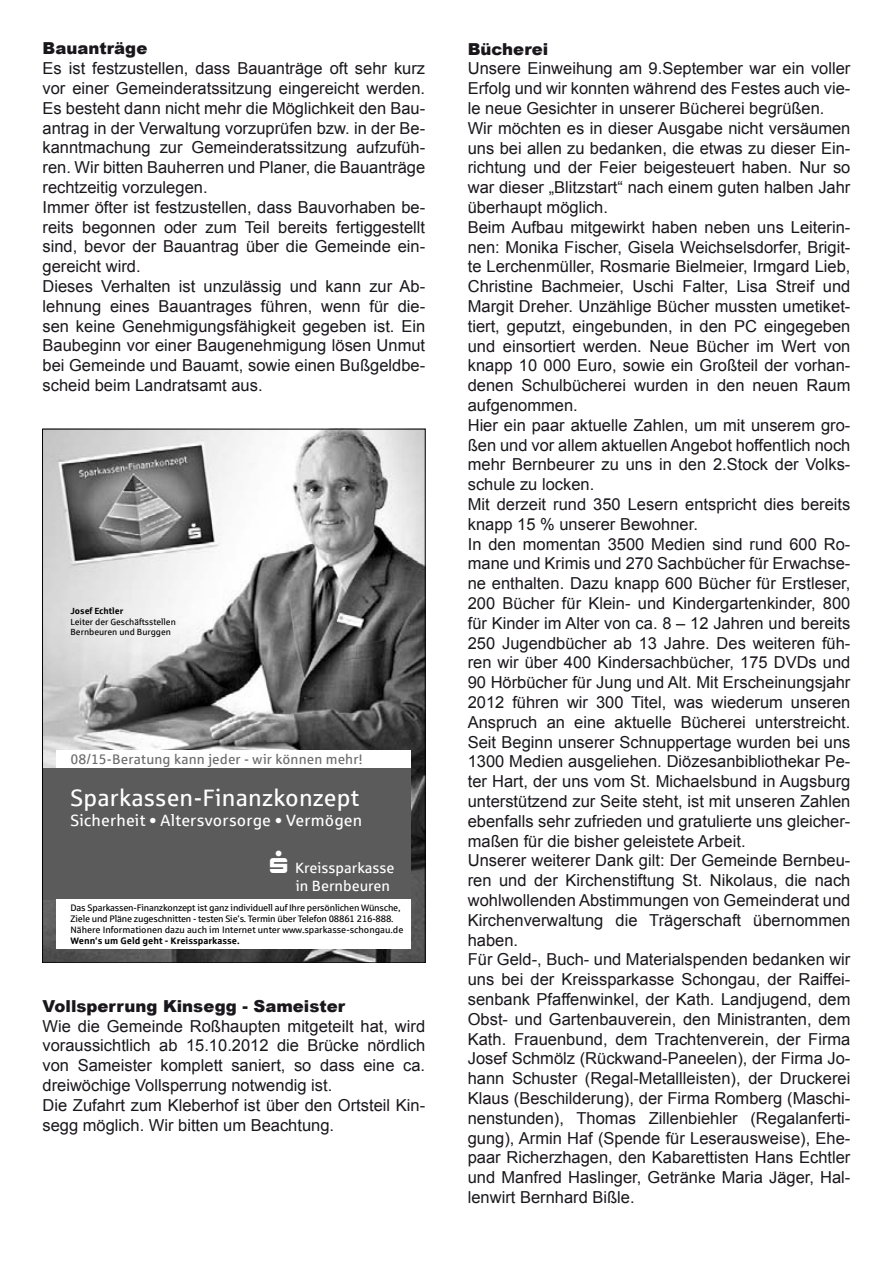
<style>
.page{position:relative;width:893px;height:1263px;background:#fff}
.page>*{position:absolute;margin:0;border:0;box-sizing:border-box;transform-origin:0 0}
.t1{font:23.85px "Sparkasse Rg";letter-spacing:.005em;color:#fff}
.t2{font:16.5px/19.8px "Arial";color:#1a171c}
.t3{font:900 16.5px "Arial";color:#1a171c}
.t4{font:16.35px "Sparkasse Rg";letter-spacing:.01em;color:#fff}
.t5{font:14.85px/17.9px "Sparkasse Rg";color:#fff}
.t6{font:13.8px "Sparkasse Rg";letter-spacing:.01em;color:#6b6b6b}
.t7{font:9.45px/11.2px "Sparkasse Rg";letter-spacing:-.02em;color:#000}
.t8{font:700 9.45px "Sparkasse Rg";color:#000}
.t9{font:8.85px/10.6px "Sparkasse Rg";color:#000}
.t10{font:700 8.85px "Sparkasse Rg";color:#000}
</style>
<div class="page">
<img style="left:45px;top:431px;width:378px;height:529px">
<div style="left:57px;top:750px;width:354px;height:30px;background:#fff"></div>
<div style="left:43px;top:767px;width:368px;height:132px;background:#5b5b5b"></div>
<div style="left:57px;top:900px;width:354px;height:49px;background:#fff"></div>
<p class="t3" style="left:43px;top:36px;width:106px">Bauanträge</p>
<p class="t2" style="left:43px;top:59px;width:384px">Es ist festzustellen, dass Bauanträge oft sehr kurz vor einer Gemeinderatssitzung eingereicht werden.<br>Es besteht dann nicht mehr die Möglichkeit den Bau&shy;antrag in der Verwaltung vorzuprüfen bzw. in der Be&shy;kanntmachung zur Gemeinderatssitzung aufzufüh&shy;ren. Wir bitten Bauherren und Planer, die Bauanträge rechtzeitig vorzulegen.<br>Immer öfter ist festzustellen, dass Bauvorhaben be&shy;reits begonnen oder zum Teil bereits fertiggestellt sind, bevor der Bauantrag über die Gemeinde ein&shy;gereicht wird.<br>Dieses Verhalten ist unzulässig und kann zur Ab&shy;lehnung eines Bauantrages führen, wenn für die&shy;sen keine Genehmigungsfähigkeit gegeben ist. Ein Baubeginn vor einer Baugenehmigung lösen Unmut bei Gemeinde und Bauamt, sowie einen Bußgeldbe&shy;scheid beim Landratsamt aus.</p>
<p class="t10" style="left:70px;top:605px;width:54px">Josef Echtler</p>
<p class="t9" style="left:70px;top:616px;width:107px">Leiter der Geschäftsstellen<br>Bernbeuren und Burggen</p>
<p class="t6" style="left:70px;top:751px;width:294px">08/15-Beratung kann jeder - wir können mehr!</p>
<h1 class="t1" style="left:70px;top:783px;width:290px">Sparkassen-Finanzkonzept</h1>
<p class="t4" style="left:70px;top:810px;width:293px">Sicherheit • Altersvorsorge • Vermögen</p>
<p class="t5" style="left:295px;top:858px;width:101px">Kreissparkasse in Bernbeuren</p>
<p class="t7" style="left:70px;top:901px;width:334px">Das Sparkassen-Finanzkonzept ist ganz individuell auf Ihre persönlichen Wünsche,<br>Ziele und Pläne zugeschnitten - testen Sie‘s. Termin über Telefon 08861 216-888.<br>Nähere Informationen dazu auch im Internet unter www.sparkasse-schongau.de</p>
<p class="t8" style="left:70px;top:935px;width:171px">Wenn‘s um Geld geht - Kreissparkasse.</p>
<p class="t3" style="left:43px;top:994px;width:304px">Vollsperrung Kinsegg - Sameister</p>
<p class="t2" style="left:43px;top:1016px;width:384px">Wie die Gemeinde Roßhaupten mitgeteilt hat, wird voraussichtlich ab 15.10.2012 die Brücke nördlich von Sameister komplett saniert, so dass eine ca. dreiwöchige Vollsperrung notwendig ist.<br>Die Zufahrt zum Kleberhof ist über den Ortsteil Kin&shy;segg möglich. Wir bitten um Beachtung.</p>
<p class="t3" style="left:468px;top:37px;width:82px">Bücherei</p>
<p class="t2" style="left:468px;top:59px;width:384px">Unsere Einweihung am 9.September war ein voller Erfolg und wir konnten während des Festes auch vie&shy;le neue Gesichter in unserer Bücherei begrüßen.<br>Wir möchten es in dieser Ausgabe nicht versäumen uns bei allen zu bedanken, die etwas zu dieser Ein&shy;richtung und der Feier beigesteuert haben. Nur so war dieser „Blitzstart“ nach einem guten halben Jahr überhaupt möglich.<br>Beim Aufbau mitgewirkt haben neben uns Leiterin&shy;nen: Monika Fischer, Gisela Weichselsdorfer, Brigit&shy;te Lerchenmüller, Rosmarie Bielmeier, Irmgard Lieb, Christine Bachmeier, Uschi Falter, Lisa Streif und Margit Dreher. Unzählige Bücher mussten umetiket&shy;tiert, geputzt, eingebunden, in den PC eingegeben und einsortiert werden. Neue Bücher im Wert von knapp 10 000 Euro, sowie ein Großteil der vorhan&shy;denen Schulbücherei wurden in den neuen Raum aufgenommen.<br>Hier ein paar aktuelle Zahlen, um mit unserem gro&shy;ßen und vor allem aktuellen Angebot hoffentlich noch mehr Bernbeurer zu uns in den 2.Stock der Volks&shy;schule zu locken.<br>Mit derzeit rund 350 Lesern entspricht dies bereits knapp 15 % unserer Bewohner.<br>In den momentan 3500 Medien sind rund 600 Ro&shy;mane und Krimis und 270 Sachbücher für Erwachse&shy;ne enthalten. Dazu knapp 600 Bücher für Erstleser, 200 Bücher für Klein- und Kindergartenkinder, 800 für Kinder im Alter von ca. 8 – 12 Jahren und bereits 250 Jugendbücher ab 13 Jahre. Des weiteren füh&shy;ren wir über 400 Kindersachbücher, 175 DVDs und 90 Hörbücher für Jung und Alt. Mit Erscheinungsjahr 2012 führen wir 300 Titel, was wiederum unseren Anspruch an eine aktuelle Bücherei unterstreicht.<br>Seit Beginn unserer Schnuppertage wurden bei uns 1300 Medien ausgeliehen. Diözesanbibliothekar Pe&shy;ter Hart, der uns vom St. Michaelsbund in Augsburg unterstützend zur Seite steht, ist mit unseren Zahlen ebenfalls sehr zufrieden und gratulierte uns gleicher&shy;maßen für die bisher geleistete Arbeit.<br>Unserer weiterer Dank gilt: Der Gemeinde Bernbeu&shy;ren und der Kirchenstiftung St. Nikolaus, die nach wohlwollenden Abstimmungen von Gemeinderat und Kirchenverwaltung die Trägerschaft übernommen haben.<br>Für Geld-, Buch- und Materialspenden bedanken wir uns bei der Kreissparkasse Schongau, der Raiffei&shy;senbank Pfaffenwinkel, der Kath. Landjugend, dem Obst- und Gartenbauverein, den Ministranten, dem Kath. Frauenbund, dem Trachtenverein, der Firma Josef Schmölz (Rückwand-Paneelen), der Firma Jo&shy;hann Schuster (Regal-Metallleisten), der Druckerei Klaus (Beschilderung), der Firma Romberg (Maschi&shy;nenstunden), Thomas Zillenbiehler (Regalanferti&shy;gung), Armin Haf (Spende für Leserausweise), Ehe&shy;paar Richerzhagen, den Kabarettisten Hans Echtler und Manfred Haslinger, Getränke Maria Jäger, Hal&shy;lenwirt Bernhard Bißle.</p>
</div>
